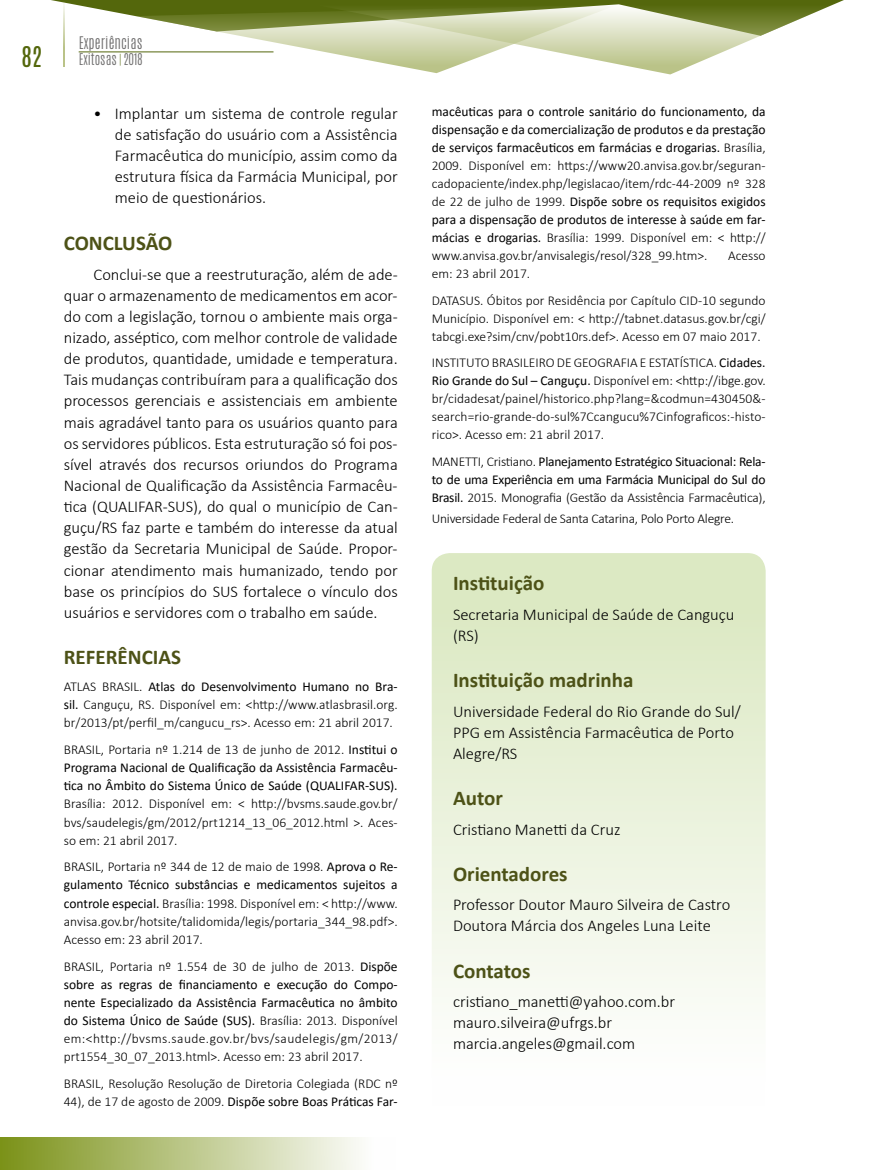
<style>
.page{position:relative;width:872px;height:1170px;background:#fff}
.page>*{position:absolute;margin:0;border:0;box-sizing:border-box;transform-origin:0 0}
.t1{font:24px "Antonio";color:#54670c}
.t2{font:700 21px "Calibri";color:#4d5217}
.t3{font:300 16.5px/21.1px "Calibri";color:#000}
.t4{font:300 14.55px "Antonio";letter-spacing:.005em;color:#706f6f}
.t5{font:300 13.5px/18.1px "Calibri";color:#000;text-align:justify}
.t6{font:13.5px/18px "Calibri";color:#000;text-align:justify}
.t7{font:300 13.5px "Antonio";color:#706f6f}
.s1{color:#54670c}
.s2{font-weight:400}
.s3{font-weight:300}
</style>
<div class="page">
<svg style="left:51px;top:0;width:232px;height:53px"></svg>
<svg style="left:283px;top:0;width:561px;height:74px"></svg>
<div style="left:0;top:1137px;width:396px;height:32px;background:linear-gradient(to right,#7b9219,#fff)"></div>
<hr style="left:63px;top:0;width:2px;height:67px;background:#bac388">
<hr style="left:79px;top:52px;width:194px;height:1px;background:#54670c">
<svg style="left:432px;top:553px;width:333px;height:452px;background:#e8f0d8"></svg>
<h1 class="t1" style="left:21px;top:39px;width:22px">82</h1>
<p class="t4" style="left:79px;top:33px;width:65px">Experiências</p>
<p class="t7" style="left:79px;top:50px;width:65px">Exitosas <span class="s1">|</span> 2018</p>
<p class="t3" style="left:115px;top:102px;width:284px;text-align:justify;text-indent:-21px">• Implantar um sistema de controle regular de satisfação do usuário com a Assistência Farmacêutica do município, assim como da estrutura física da Farmácia Municipal, por meio de questionários.</p>
<h2 class="t2" style="left:64px;top:230px;width:110px">CONCLUSÃO</h2>
<p class="t3" style="left:64px;top:263px;width:335px;text-align:justify;text-indent:30px">Conclui-se que a reestruturação, além de ade&shy;quar o armazenamento de medicamentos em acor&shy;do com a legislação, tornou o ambiente mais orga&shy;nizado, asséptico, com melhor controle de validade de produtos, quantidade, umidade e temperatura.<br>Tais mudanças contribuíram para a qualificação dos processos gerenciais e assistenciais em ambiente mais agradável tanto para os usuários quanto para os servidores públicos. Esta estruturação só foi pos&shy;sível através dos recursos oriundos do Programa Nacional de Qualificação da Assistência Farmacêu&shy;tica (QUALIFAR-SUS), do qual o município de Can&shy;guçu/RS faz parte e também do interesse da atual gestão da Secretaria Municipal de Saúde. Propor&shy;cionar atendimento mais humanizado, tendo por base os princípios do SUS fortalece o vínculo dos usuários e servidores com o trabalho em saúde.</p>
<h2 class="t2" style="left:64px;top:644px;width:119px">REFERÊNCIAS</h2>
<p class="t5" style="left:64px;top:677px;width:335px">ATLAS BRASIL. <span class="s2">Atlas do Desenvolvimento Humano no Bra&shy;sil.</span> Canguçu, RS. Disponível em: &lt;http://www.atlasbrasil.org. br/2013/pt/perfil_m/cangucu_rs&gt;. Acesso em: 21 abril 2017.</p>
<p class="t6" style="left:64px;top:740px;width:335px"><span class="s3">BRASIL, Portaria nº 1.214 de 13 de junho de 2012.</span> Institui o Programa Nacional de Qualificação da Assistência Farmacêu&shy;tica no Âmbito do Sistema Único de Saúde (QUALIFAR-SUS).</p>
<p class="t5" style="left:64px;top:794px;width:335px">Brasília: 2012. Disponível em: &lt; http://bvsms.saude.gov.br/ bvs/saudelegis/gm/2012/prt1214_13_06_2012.html &gt;. Aces&shy;so em: 21 abril 2017.</p>
<p class="t5" style="left:64px;top:857px;width:335px">BRASIL, Portaria nº 344 de 12 de maio de 1998. <span class="s2">Aprova o Re&shy;gulamento Técnico substâncias e medicamentos sujeitos a controle especial.</span> Brasília: 1998. Disponível em: &lt; http://www. anvisa.gov.br/hotsite/talidomida/legis/portaria_344_98.pdf&gt;.<br>Acesso em: 23 abril 2017.</p>
<p class="t5" style="left:64px;top:956px;width:335px">BRASIL, Portaria nº 1.554 de 30 de julho de 2013. <span class="s2">Dispõe sobre as regras de financiamento e execução do Compo&shy;nente Especializado da Assistência Farmacêutica no âmbito do Sistema Único de Saúde (SUS).</span> Brasília: 2013. Disponível em:&lt;http://bvsms.saude.gov.br/bvs/saudelegis/gm/2013/ prt1554_30_07_2013.html&gt;. Acesso em: 23 abril 2017.</p>
<p class="t5" style="left:64px;top:1074px;width:335px">BRASIL, Resolução Resolução de Diretoria Colegiada (RDC nº<br>44), de 17 de agosto de 2009. <span class="s2">Dispõe sobre Boas Práticas Far-</span></p>
<p class="t6" style="left:432px;top:102px;width:335px">macêuticas para o controle sanitário do funcionamento, da dispensação e da comercialização de produtos e da prestação de serviços farmacêuticos em farmácias e drogarias. <span class="s3">Brasília, 2009. Disponível em: https://www20.anvisa.gov.br/seguran&shy;cadopaciente/index.php/legislacao/item/rdc-44-2009 nº 328 de 22 de julho de 1999.</span> Dispõe sobre os requisitos exigidos para a dispensação de produtos de interesse à saúde em far&shy;mácias e drogarias. <span class="s3">Brasília: 1999. Disponível em: &lt; http:// www.anvisa.gov.br/anvisalegis/resol/328_99.htm&gt;.</span></p>
<p class="t5" style="left:728px;top:247px;width:39px">Acesso</p>
<p class="t5" style="left:432px;top:260px;width:335px;line-height:26.5px">em: 23 abril 2017.<br>DATASUS. Óbitos por Residência por Capítulo CID-10 segundo</p>
<p class="t5" style="left:432px;top:309px;width:335px">Município. Disponível em: &lt; http://tabnet.datasus.gov.br/cgi/ tabcgi.exe?sim/cnv/pobt10rs.def&gt;. Acesso em 07 maio 2017.</p>
<p class="t5" style="left:432px;top:354px;width:335px">INSTITUTO BRASILEIRO DE GEOGRAFIA E ESTATÍSTICA. <span class="s2">Cidades.<br>Rio Grande do Sul – Canguçu.</span> Disponível em: &lt;http://ibge.gov. br/cidadesat/painel/historico.php?lang=&amp;codmun=430450&amp;- search=rio-grande-do-sul%7Ccangucu%7Cinfograficos:-histo&shy;rico&gt;. Acesso em: 21 abril 2017.</p>
<p class="t6" style="left:432px;top:452px;width:335px"><span class="s3">MANETTI, Cristiano.</span> Planejamento Estratégico Situacional: Rela&shy;to de uma Experiência em uma Farmácia Municipal do Sul do Brasil. <span class="s3">2015. Monografia (Gestão da Assistência Farmacêutica),</span></p>
<p class="t5" style="left:432px;top:509px;width:304px">Universidade Federal de Santa Catarina, Polo Porto Alegre.</p>
<h2 class="t2" style="left:453px;top:570px;width:93px">Instituição</h2>
<p class="t3" style="left:453px;top:604px;width:283px">Secretaria Municipal de Saúde de Canguçu (RS)</p>
<h2 class="t2" style="left:453px;top:667px;width:182px">Instituição madrinha</h2>
<p class="t3" style="left:453px;top:700px;width:289px">Universidade Federal do Rio Grande do Sul/<br>PPG em Assistência Farmacêutica de Porto<br>Alegre/RS</p>
<h2 class="t2" style="left:453px;top:785px;width:51px">Autor</h2>
<p class="t3" style="left:453px;top:818px;width:169px">Cristiano Manetti da Cruz</p>
<h2 class="t2" style="left:453px;top:860px;width:116px">Orientadores</h2>
<p class="t3" style="left:453px;top:894px;width:279px">Professor Doutor Mauro Silveira de Castro<br>Doutora Márcia dos Angeles Luna Leite</p>
<h2 class="t2" style="left:453px;top:957px;width:79px">Contatos</h2>
<p class="t3" style="left:453px;top:990px;width:224px">cristiano_manetti@yahoo.com.br mauro.silveira@ufrgs.br marcia.angeles@gmail.com</p>
</div>
